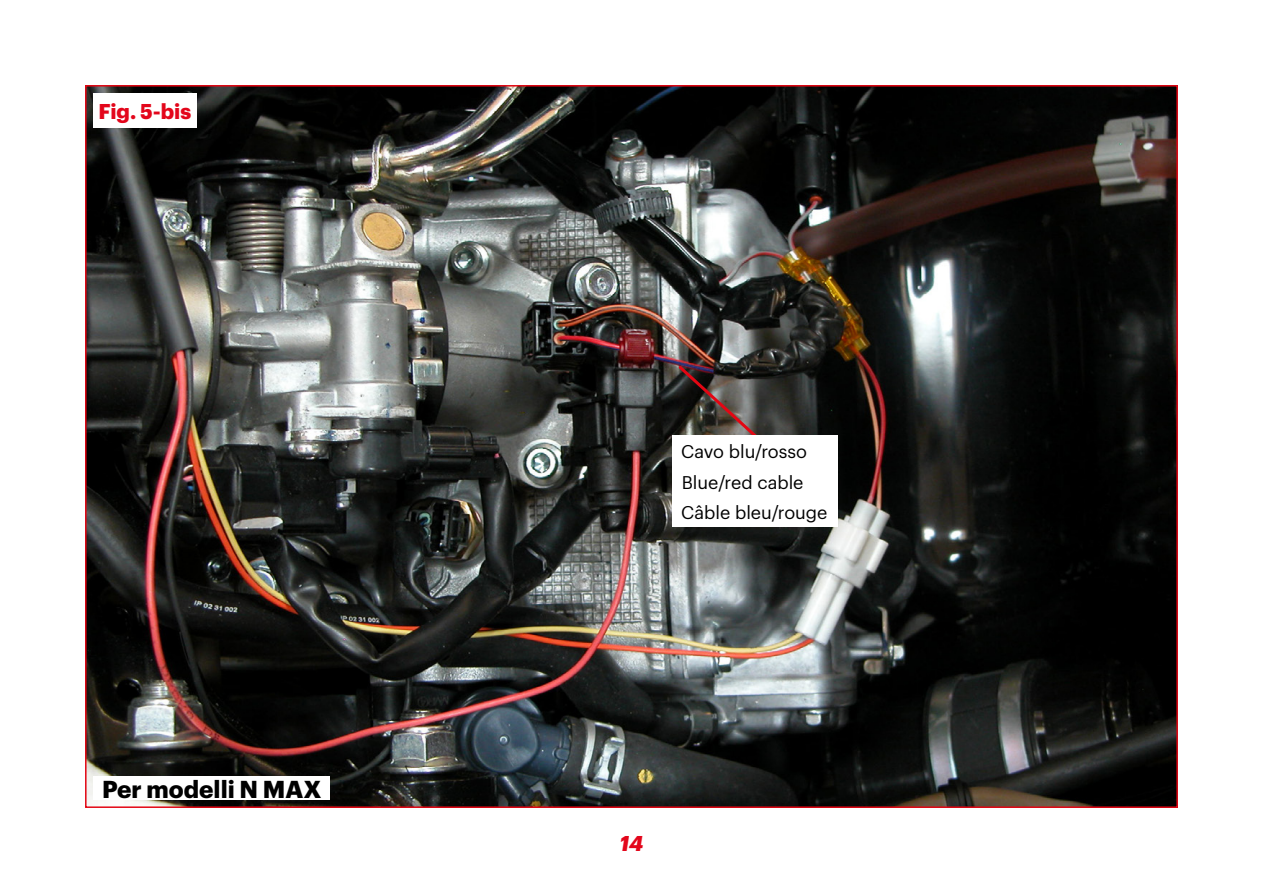
<style>
.page{position:relative;width:1263px;height:893px;background:#fff}
.page>*{position:absolute;margin:0;border:0;box-sizing:border-box;transform-origin:0 0}
.Titoletto_nel_testo{font:700 24px "Graphik";color:#000}
.FIG_-_Numerazione_fo{font:700 21px "Graphik";color:#e3061b}
.t1{font:italic 700 21px "Graphik";color:#e3061b}
.FIG_-_Testo_sx{font:18px "Graphik";color:#000}
</style>
<div class="page">
<img style="left:88px;top:88px;width:1087px;height:717px">
<img style="left:676px;top:363px;width:86px;height:72px">
<div style="left:94px;top:776px;width:236px;height:23px;background:#fff"></div>
<div style="left:673px;top:435px;width:165px;height:92px;background:#fff"></div>
<div style="left:94px;top:94px;width:103px;height:34px;background:#fff"></div>
<p class="FIG_-_Numerazione_fo" style="left:98px;top:95px;width:94px">Fig. 5-bis</p>
<p class="Titoletto_nel_testo" style="left:102px;top:770px;width:221px">Per modelli N MAX</p>
<p class="FIG_-_Testo_sx" style="left:681px;top:438px;width:127px">Cavo blu/rosso</p>
<p class="FIG_-_Testo_sx" style="left:682px;top:468px;width:123px">Blue/red cable</p>
<p class="FIG_-_Testo_sx" style="left:681px;top:499px;width:148px">Câble bleu/rouge</p>
<p class="t1" style="left:620px;top:827px;width:25px">14</p>
</div>
